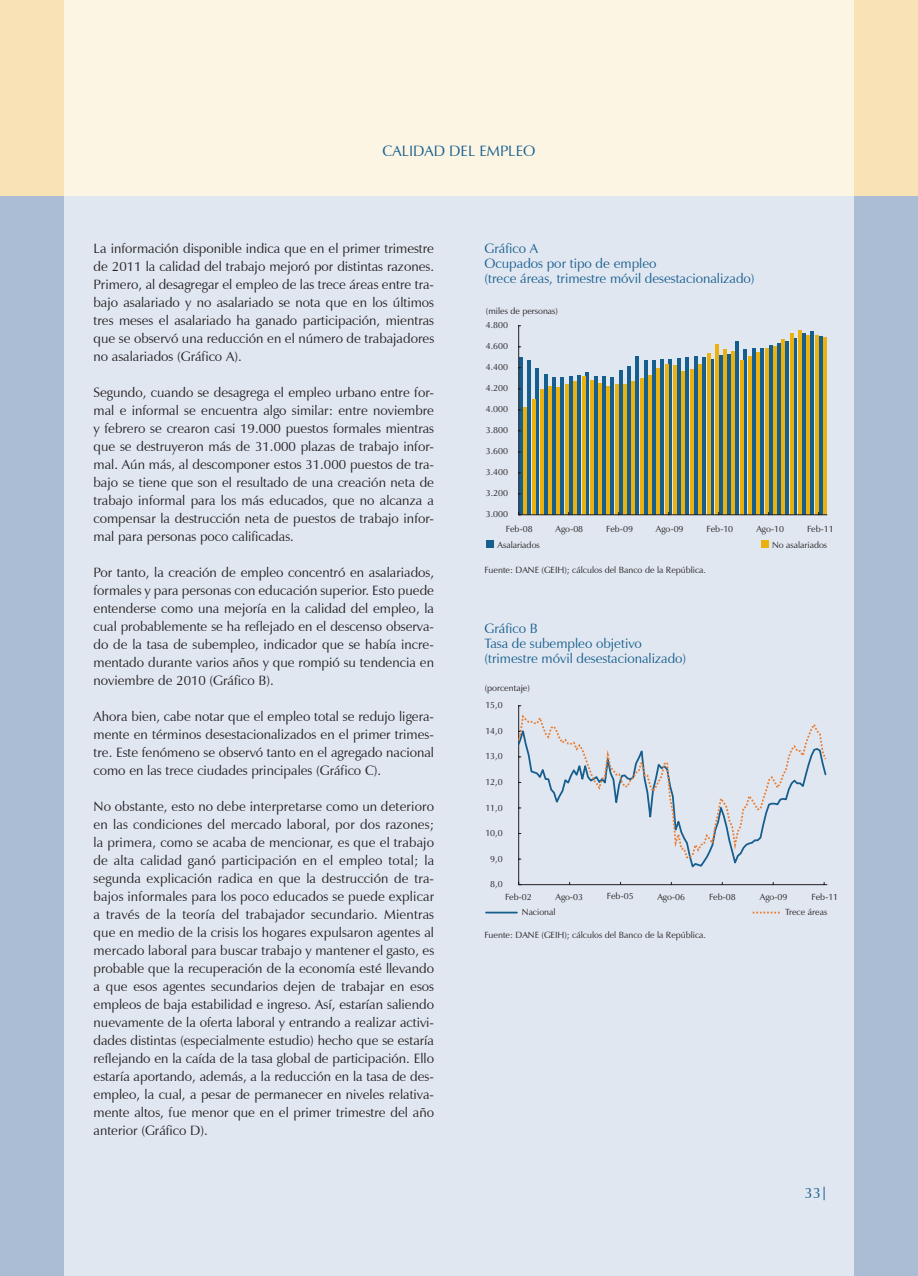
<style>
.page{position:relative;width:918px;height:1276px;background:#fff}
.page>*{position:absolute;margin:0;border:0;box-sizing:border-box;transform-origin:0 0}
.titulo_recuadro1{font:15px "Zapf Humanist 601 BT";color:#165e8e}
.recuadro1{font:13.5px/18px "Zapf Humanist 601 BT";color:#231f20;text-align:justify}
.titulo_grafico{font:13.5px "Zapf Humanist 601 BT";color:#165e8e}
.pie_grafica{font:9px "Zapf Humanist 601 BT";color:#231f20}
</style>
<div class="page">
<div style="left:64px;top:195px;width:791px;height:1081px;background:#e1e7f1"></div>
<svg style="left:824px;top:1186px;width:1px;height:14px"></svg>
<div style="left:855px;top:195px;width:63px;height:1081px;background:#aabdd5"></div>
<div style="left:0;top:195px;width:64px;height:1081px;background:#aabdd5"></div>
<div style="left:64px;top:0;width:791px;height:195px;background:#fcf5e4"></div>
<div style="left:855px;top:0;width:63px;height:195px;background:#f9e3b6"></div>
<div style="left:0;top:0;width:64px;height:195px;background:#f9e3b6"></div>
<svg style="left:518px;top:325px;width:310px;height:190px"></svg>
<div style="left:486px;top:540px;width:8px;height:8px;background:#165e8e"></div>
<div style="left:761px;top:540px;width:8px;height:8px;background:#ebb10f"></div>
<svg style="left:753px;top:911px;width:27px;height:2px"></svg>
<svg style="left:518px;top:705px;width:310px;height:180px"></svg>
<svg style="left:517px;top:712px;width:311px;height:157px"></svg>
<hr style="left:486px;top:911px;width:31px;height:2px;background:#165e8e">
<p class="titulo_recuadro1" style="left:383px;top:142px;width:154px">CALIDAD DEL EMPLEO</p>
<p class="recuadro1" style="left:94px;top:239px;width:342px">La información disponible indica que en el primer trimestre de 2011 la calidad del trabajo mejoró por distintas razones.<br>Primero, al desagregar el empleo de las trece áreas entre tra&shy;bajo asalariado y no asalariado se nota que en los últimos tres meses el asalariado ha ganado participación, mientras que se observó una reducción en el número de trabajadores no asalariados (Gráfico A).</p>
<p class="recuadro1" style="left:94px;top:383px;width:342px">Segundo, cuando se desagrega el empleo urbano entre for&shy;mal e informal se encuentra algo similar: entre noviembre y febrero se crearon casi 19.000 puestos formales mientras que se destruyeron más de 31.000 plazas de trabajo infor&shy;mal. Aún más, al descomponer estos 31.000 puestos de tra&shy;bajo se tiene que son el resultado de una creación neta de trabajo informal para los más educados, que no alcanza a compensar la destrucción neta de puestos de trabajo infor&shy;mal para personas poco calificadas.</p>
<p class="recuadro1" style="left:94px;top:563px;width:342px">Por tanto, la creación de empleo concentró en asalariados, formales y para personas con educación superior. Esto puede entenderse como una mejoría en la calidad del empleo, la cual probablemente se ha reflejado en el descenso observa&shy;do de la tasa de subempleo, indicador que se había incre&shy;mentado durante varios años y que rompió su tendencia en noviembre de 2010 (Gráfico B).</p>
<p class="recuadro1" style="left:94px;top:707px;width:342px">Ahora bien, cabe notar que el empleo total se redujo ligera&shy;mente en términos desestacionalizados en el primer trimes&shy;tre. Este fenómeno se observó tanto en el agregado nacional como en las trece ciudades principales (Gráfico C).</p>
<p class="recuadro1" style="left:94px;top:797px;width:342px">No obstante, esto no debe interpretarse como un deterioro en las condiciones del mercado laboral, por dos razones; la primera, como se acaba de mencionar, es que el trabajo de alta calidad ganó participación en el empleo total; la segunda explicación radica en que la destrucción de tra&shy;bajos informales para los poco educados se puede explicar a través de la teoría del trabajador secundario. Mientras que en medio de la crisis los hogares expulsaron agentes al mercado laboral para buscar trabajo y mantener el gasto, es probable que la recuperación de la economía esté llevando a que esos agentes secundarios dejen de trabajar en esos empleos de baja estabilidad e ingreso. Así, estarían saliendo nuevamente de la oferta laboral y entrando a realizar activi&shy;dades distintas (especialmente estudio) hecho que se estaría reflejando en la caída de la tasa global de participación. Ello estaría aportando, además, a la reducción en la tasa de des&shy;empleo, la cual, a pesar de permanecer en niveles relativa&shy;mente altos, fue menor que en el primer trimestre del año anterior (Gráfico D).</p>
<p class="titulo_grafico" style="left:485px;top:240px;width:55px">Gráfico A</p>
<p class="titulo_grafico" style="left:485px;top:255px;width:174px">Ocupados por tipo de empleo</p>
<p class="titulo_grafico" style="left:485px;top:270px;width:272px">(trece áreas, trimestre móvil desestacionalizado)</p>
<p class="pie_grafica" style="left:486px;top:305px;width:74px">(miles de personas)</p>
<p class="pie_grafica" style="left:486px;top:320px;width:24px">4.800</p>
<p class="pie_grafica" style="left:486px;top:341px;width:24px">4.600</p>
<p class="pie_grafica" style="left:486px;top:362px;width:24px">4.400</p>
<p class="pie_grafica" style="left:486px;top:383px;width:24px">4.200</p>
<p class="pie_grafica" style="left:486px;top:404px;width:24px">4.000</p>
<p class="pie_grafica" style="left:486px;top:425px;width:24px">3.800</p>
<p class="pie_grafica" style="left:486px;top:446px;width:24px">3.600</p>
<p class="pie_grafica" style="left:486px;top:467px;width:24px">3.400</p>
<p class="pie_grafica" style="left:486px;top:488px;width:24px">3.200</p>
<p class="pie_grafica" style="left:486px;top:508px;width:24px">3.000</p>
<p class="pie_grafica" style="left:506px;top:524px;width:28px">Feb-08</p>
<p class="pie_grafica" style="left:556px;top:524px;width:29px">Ago-08</p>
<p class="pie_grafica" style="left:606px;top:524px;width:28px">Feb-09</p>
<p class="pie_grafica" style="left:656px;top:524px;width:29px">Ago-09</p>
<p class="pie_grafica" style="left:707px;top:524px;width:28px">Feb-10</p>
<p class="pie_grafica" style="left:756px;top:524px;width:29px">Ago-10</p>
<p class="pie_grafica" style="left:807px;top:524px;width:28px">Feb-11</p>
<p class="pie_grafica" style="left:498px;top:539px;width:44px">Asalariados</p>
<p class="pie_grafica" style="left:772px;top:539px;width:57px">No asalariados</p>
<p class="pie_grafica" style="left:485px;top:565px;width:223px">Fuente: DANE (GEIH); cálculos del Banco de la República.</p>
<p class="titulo_grafico" style="left:485px;top:620px;width:55px">Gráfico B</p>
<p class="titulo_grafico" style="left:485px;top:635px;width:159px">Tasa de subempleo objetivo</p>
<p class="titulo_grafico" style="left:485px;top:650px;width:203px">(trimestre móvil desestacionalizado)</p>
<p class="pie_grafica" style="left:485px;top:682px;width:47px">(porcentaje)</p>
<p class="pie_grafica" style="left:485px;top:699px;width:19px">15,0</p>
<p class="pie_grafica" style="left:485px;top:725px;width:19px">14,0</p>
<p class="pie_grafica" style="left:485px;top:751px;width:19px">13,0</p>
<p class="pie_grafica" style="left:485px;top:776px;width:19px">12,0</p>
<p class="pie_grafica" style="left:485px;top:802px;width:19px">11,0</p>
<p class="pie_grafica" style="left:485px;top:828px;width:19px">10,0</p>
<p class="pie_grafica" style="left:490px;top:853px;width:14px">9,0</p>
<p class="pie_grafica" style="left:490px;top:878px;width:14px">8,0</p>
<p class="pie_grafica" style="left:505px;top:891px;width:28px">Feb-02</p>
<p class="pie_grafica" style="left:556px;top:891px;width:29px">Ago-03</p>
<p class="pie_grafica" style="left:607px;top:891px;width:28px">Feb-05</p>
<p class="pie_grafica" style="left:657px;top:891px;width:29px">Ago-06</p>
<p class="pie_grafica" style="left:709px;top:891px;width:28px">Feb-08</p>
<p class="pie_grafica" style="left:760px;top:891px;width:29px">Ago-09</p>
<p class="pie_grafica" style="left:812px;top:891px;width:28px">Feb-11</p>
<p class="pie_grafica" style="left:522px;top:906px;width:35px">Nacional</p>
<p class="pie_grafica" style="left:785px;top:906px;width:43px">Trece áreas</p>
<p class="pie_grafica" style="left:485px;top:929px;width:223px">Fuente: DANE (GEIH); cálculos del Banco de la República.</p>
<p class="titulo_recuadro1" style="left:805px;top:1184px;width:18px">33</p>
</div>
